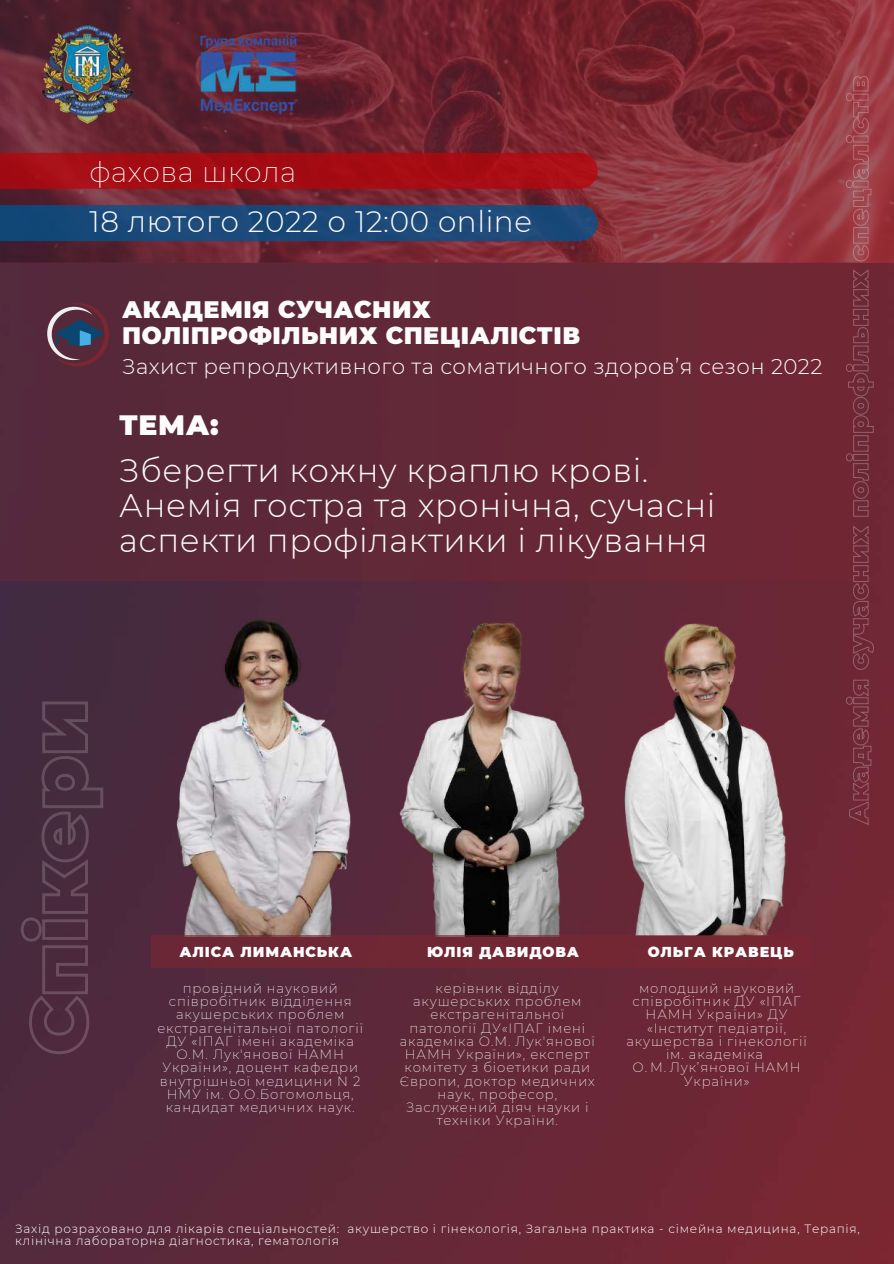
<style>
.page{position:relative;width:894px;height:1264px;background:#fff}
.page>*{position:absolute;margin:0;border:0;box-sizing:border-box;transform-origin:0 0}
.t1{font:300 32.55px/35px "Montserrat";letter-spacing:.02em;color:#fdfcfc}
.t2{font:300 29.55px "Montserrat";letter-spacing:.02em;color:#fdfcfc}
.t3{font:200 28.05px "Montserrat";letter-spacing:.02em;color:#fff}
.t4{font:900 27.9px "Montserrat";color:#fdfcfc}
.t5{font:900 23.85px/26.1px "Montserrat";letter-spacing:.02em;color:#fdfcfc}
.t6{font:300 21.3px "Montserrat";letter-spacing:.02em;color:#fdfcfc}
.t7{font:900 14.25px "Montserrat";letter-spacing:.06em;color:#fdfcfc}
.t8{font:200 13.2px/13.2px "Montserrat";letter-spacing:.065em;color:#fff;text-align:center}
.t9{font:300 12px/12px "Montserrat";letter-spacing:.065em;color:#fff}
</style>
<div class="page">
<img style="left:0;top:262px;width:893px;height:1001px">
<img style="left:0;top:0;width:893px;height:262px">
<div style="left:0;top:205px;width:579px;height:36px;background:#1c4979"></div>
<div style="left:0;top:262px;width:859px;height:319px;background:linear-gradient(to right,#53293b,#722734)"></div>
<svg style="left:47px;top:303px;width:62px;height:63px;background:#5a4256"></svg>
<img style="left:591px;top:585px;width:247px;height:351px">
<img style="left:151px;top:591px;width:230px;height:344px">
<img style="left:397px;top:609px;width:194px;height:326px">
<div style="left:151px;top:935px;width:660px;height:32px;background:#712734"></div>
<div style="left:0;top:153px;width:579px;height:36px;background:#a60c13"></div>
<svg style="left:19px;top:700px;width:86px;height:355px;background:#4c2f42"></svg>
<svg style="left:845px;top:524px;width:29px;height:301px;background:#742f3c"></svg>
<svg style="left:845px;top:75px;width:31px;height:442px;background:#863a44"></svg>
<img style="left:42px;top:25px;width:90px;height:98px">
<img style="left:193px;top:32px;width:105px;height:85px">
<h3 class="t3" style="left:89px;top:155px;width:208px">фахова школа</h3>
<h2 class="t2" style="left:89px;top:204px;width:444px">18 лютого 2022 о 12:00 online</h2>
<h3 class="t5" style="left:122px;top:296px;width:459px">АКАДЕМIЯ СУЧАСНИХ<br>ПОЛIПРОФIЛЬНИХ СПЕЦIАЛIСТIВ</h3>
<h3 class="t6" style="left:122px;top:353px;width:701px">Захист репродуктивного та соматичного здоров’я сезон 2022</h3>
<h3 class="t4" style="left:119px;top:408px;width:101px">ТЕМА:</h3>
<h1 class="t1" style="left:119px;top:453px;width:597px">Зберегти кожну краплю крові.<br>Анемія гостра та хронічна, сучасні аспекти профілактики і лікування</h1>
<p class="t7" style="left:179px;top:943px;width:174px">АЛІСА ЛИМАНСЬКА</p>
<p class="t7" style="left:427px;top:943px;width:153px">ЮЛІЯ ДАВИДОВА</p>
<p class="t7" style="left:647px;top:943px;width:147px">ОЛЬГА КРАВЕЦЬ</p>
<p class="t8" style="left:399px;top:981px;width:197px">керівник відділу акушерських проблем екстрагенітальної патології ДУ«ІПАГ імені академіка О.М. Лук'янової<br>НАМН України», експерт комітету з біоетики ради<br>Європи, доктор медичних наук, професор,<br>Заслужений діяч науки і техніки України.</p>
<p class="t8" style="left:157px;top:981px;width:207px">провідний науковий співробітник відділення акушерських проблем екстрагенітальної патології<br>ДУ «ІПАГ імені академіка<br>О.М. Лук'янової НАМН<br>України», доцент кафедри внутрішньої медицини N 2<br>НМУ ім. О.О.Богомольця, кандидат медичних наук.</p>
<p class="t8" style="left:626px;top:981px;width:182px">молодший науковий співробітник ДУ «ІПАГ<br>НАМН України» ДУ «Інститут педіатрії, акушерства і гінекології ім. академіка<br>О. М. Лук’янової НАМН<br>України»</p>
<p class="t9" style="left:15px;top:1222px;width:845px">Захід розраховано для лікарів спеціальностей: акушерство і гінекологія, Загальна практика - сімейна медицина, Терапія, клінічна лабораторна діагностика, гематологія</p>
</div>
